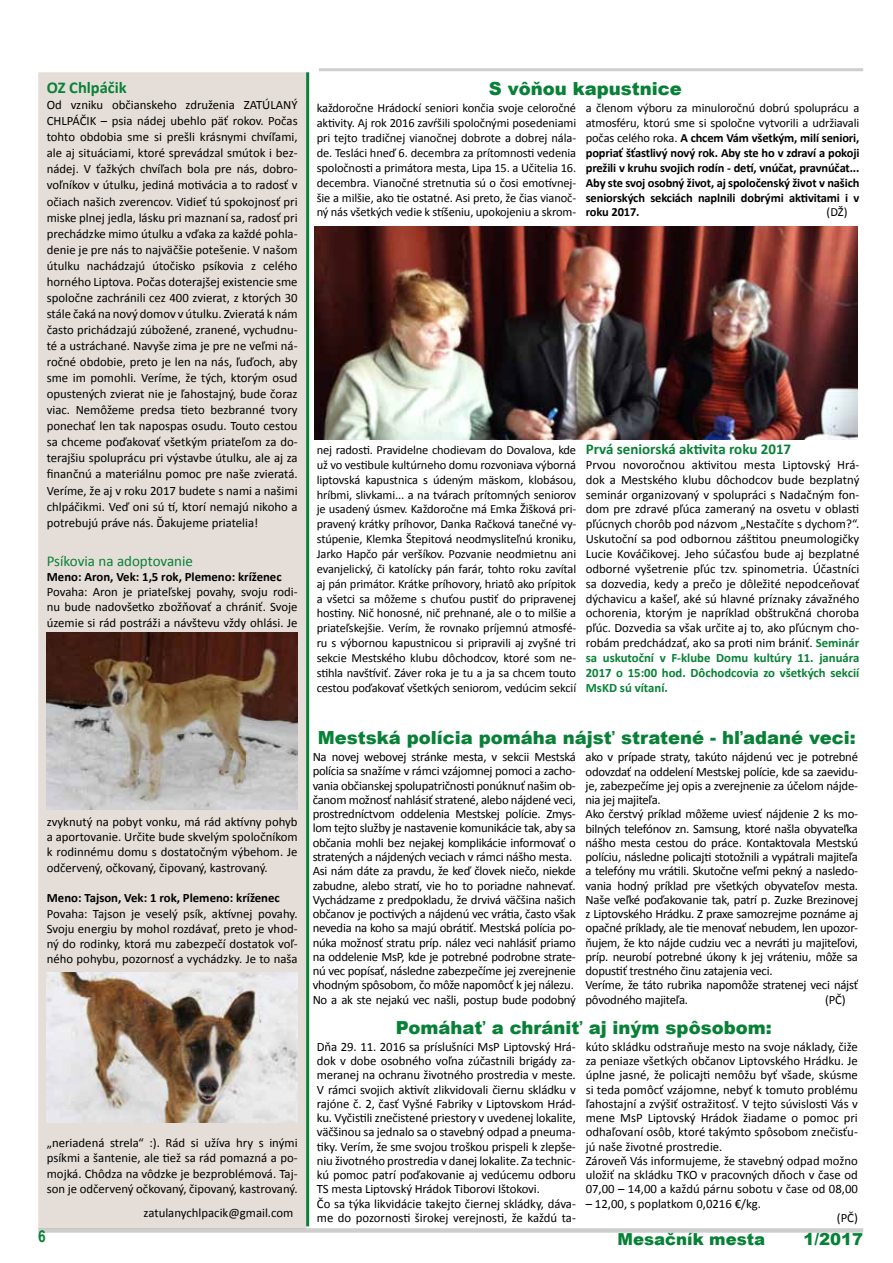
<style>
.page{position:relative;width:893px;height:1263px;background:#fff}
.page>*{position:absolute;margin:0;border:0;box-sizing:border-box;transform-origin:0 0}
.t1{font:900 18px "Arial";color:#078136}
.t2{font:900 16.5px "Arial";color:#078136}
.t3{font:700 16.5px "Calibri";color:#078136}
.t4{font:700 16.5px "Arial Narrow";color:#078136}
.t5{font:700 15px "Calibri";color:#078136}
.t6{font:15px "Calibri";color:#078136}
.t7{font:12.75px/14.2px "Calibri";letter-spacing:-.02em;color:#000;text-align:justify}
.t8{font:12.75px/14.2px "Calibri";color:#000}
.t9{font:700 12.75px "Calibri";color:#000}
.t10{font:12.45px/14.9px "Calibri";letter-spacing:-.01em;color:#000;text-align:justify}
.t11{font:700 12.45px/14.9px "Calibri";letter-spacing:-.01em;color:#000;text-align:justify}
.s1{font-weight:400}
.s2{font-weight:700;color:#078136}
</style>
<div class="page">
<div style="left:38px;top:72px;width:268px;height:1157px;background:#e5ded8"></div>
<hr style="left:319px;top:68px;width:544px;height:3px;background:#9d9d9c">
<div style="left:38px;top:1228px;width:825px;height:5px;background:#cececd"></div>
<hr style="left:306px;top:72px;width:3px;height:1154px;background:#078136">
<img style="left:47px;top:632px;width:251px;height:177px">
<img style="left:47px;top:973px;width:251px;height:150px">
<img style="left:315px;top:226px;width:542px;height:213px">
<p class="t3" style="left:47px;top:77px;width:82px">OZ Chlpáčik</p>
<p class="t7" style="left:47px;top:97px;width:252px;line-height:16px">Od vzniku občianskeho združenia ZATÚLANÝ CHLPÁČIK – psia nádej ubehlo päť rokov. Počas tohto obdobia sme si prešli krásnymi chvíľami, ale aj situáciami, ktoré sprevádzal smútok i bez&shy;nádej. V ťažkých chvíľach bola pre nás, dobro&shy;voľníkov v útulku, jediná motivácia a to radosť v očiach našich zverencov. Vidieť tú spokojnosť pri miske plnej jedla, lásku pri maznaní sa, radosť pri prechádzke mimo útulku a vďaka za každé pohla&shy;denie je pre nás to najväčšie potešenie. V našom útulku nachádzajú útočisko psíkovia z celého horného Liptova. Počas doterajšej existencie sme spoločne zachránili cez 400 zvierat, z ktorých 30 stále čaká na nový domov v útulku. Zvieratá k nám často prichádzajú zúbožené, zranené, vychudnu&shy;té a ustráchané. Navyše zima je pre ne veľmi ná&shy;ročné obdobie, preto je len na nás, ľuďoch, aby sme im pomohli. Veríme, že tých, ktorým osud opustených zvierat nie je ľahostajný, bude čoraz viac. Nemôžeme predsa tieto bezbranné tvory ponechať len tak napospas osudu. Touto cestou sa chceme poďakovať všetkým priateľom za do&shy;terajšiu spoluprácu pri výstavbe útulku, ale aj za finančnú a materiálnu pomoc pre naše zvieratá.<br>Veríme, že aj v roku 2017 budete s nami a našimi chlpáčikmi. Veď oni sú tí, ktorí nemajú nikoho a potrebujú práve nás. Ďakujeme priatelia!</p>
<p class="t6" style="left:47px;top:551px;width:148px">Psíkovia na adoptovanie</p>
<p class="t9" style="left:47px;top:568px;width:236px">Meno: Aron, Vek: 1,5 rok, Plemeno: kríženec</p>
<p class="t7" style="left:47px;top:584px;width:252px;line-height:15.3px">Povaha: Aron je priateľskej povahy, svoju rodi&shy;nu bude nadovšetko zbožňovať a chrániť. Svoje územie si rád postráži a návštevu vždy ohlási. Je</p>
<p class="t7" style="left:47px;top:814px;width:252px;line-height:15.3px">zvyknutý na pobyt vonku, má rád aktívny pohyb a aportovanie. Určite bude skvelým spoločníkom k rodinnému domu s dostatočným výbehom. Je odčervený, očkovaný, čipovaný, kastrovaný.</p>
<p class="t9" style="left:47px;top:890px;width:235px">Meno: Tajson, Vek: 1 rok, Plemeno: kríženec</p>
<p class="t7" style="left:47px;top:906px;width:252px;line-height:15.3px">Povaha: Tajson je veselý psík, aktívnej povahy.<br>Svoju energiu by mohol rozdávať, preto je vhod&shy;ný do rodinky, ktorá mu zabezpečí dostatok voľ&shy;ného pohybu, pozornosť a vychádzky. Je to naša</p>
<p class="t7" style="left:47px;top:1135px;width:252px;line-height:15.3px">„neriadená strela“ :). Rád si užíva hry s inými psíkmi a šantenie, ale tiež sa rád pomazná a po&shy;mojká. Chôdza na vôdzke je bezproblémová. Taj&shy;son je odčervený očkovaný, čipovaný, kastrovaný.</p>
<p class="t8" style="left:144px;top:1206px;width:151px">zatulanychlpacik@gmail.com</p>
<h1 class="t1" style="left:489px;top:76px;width:195px">S vôňou kapustnice</h1>
<p class="t10" style="left:317px;top:101px;width:261px">každoročne Hrádockí seniori končia svoje celoročné aktivity. Aj rok 2016 zavŕšili spoločnými posedeniami pri tejto tradičnej vianočnej dobrote a dobrej nála&shy;de. Tesláci hneď 6. decembra za prítomnosti vedenia spoločnosti a primátora mesta, Lipa 15. a Učitelia 16. decembra. Vianočné stretnutia sú o čosi emotívnej&shy;šie a milšie, ako tie ostatné. Asi preto, že čias vianoč&shy;ný nás všetkých vedie k stíšeniu, upokojeniu a skrom-</p>
<p class="t11" style="left:586px;top:101px;width:275px"><span class="s1">a členom výboru za minuloročnú dobrú spoluprácu a atmosféru, ktorú sme si spoločne vytvorili a udržiavali počas celého roka.</span> A chcem Vám všetkým, milí seniori, popriať šťastlivý nový rok. Aby ste ho v zdraví a pokoji prežili v kruhu svojich rodín - detí, vnúčat, pravnúčat...<br>Aby ste svoj osobný život, aj spoločenský život v našich seniorských sekciách naplnili dobrými aktivitami i v roku 2017.</p>
<p class="t10" style="left:827px;top:205px;width:22px">(DŽ)</p>
<p class="t10" style="left:317px;top:442px;width:261px">nej radosti. Pravidelne chodievam do Dovalova, kde už vo vestibule kultúrneho domu rozvoniava výborná liptovská kapustnica s údeným mäskom, klobásou, hríbmi, slivkami... a na tvárach prítomných seniorov je usadený úsmev. Každoročne má Emka Žišková pri&shy;pravený krátky príhovor, Danka Račková tanečné vy&shy;stúpenie, Klemka Štepitová neodmysliteľnú kroniku, Jarko Hapčo pár veršíkov. Pozvanie neodmietnu ani evanjelický, či katolícky pán farár, tohto roku zavítal aj pán primátor. Krátke príhovory, hriatô ako prípitok a všetci sa môžeme s chuťou pustiť do pripravenej hostiny. Nič honosné, nič prehnané, ale o to milšie a priateľskejšie. Verím, že rovnako príjemnú atmosfé&shy;ru s výbornou kapustnicou si pripravili aj zvyšné tri sekcie Mestského klubu dôchodcov, ktoré som ne&shy;stihla navštíviť. Záver roka je tu a ja sa chcem touto cestou poďakovať všetkých seniorom, vedúcim sekcií</p>
<p class="t5" style="left:586px;top:439px;width:207px">Prvá seniorská aktivita roku 2017</p>
<p class="t7" style="left:586px;top:457px;width:275px;line-height:14.9px">Prvou novoročnou aktivitou mesta Liptovský Hrá&shy;dok a Mestského klubu dôchodcov bude bezplatný seminár organizovaný v spolupráci s Nadačným fon&shy;dom pre zdravé pľúca zameraný na osvetu v oblasti pľúcnych chorôb pod názvom „Nestačíte s dychom?“.<br>Uskutoční sa pod odbornou záštitou pneumologičky Lucie Kováčikovej. Jeho súčasťou bude aj bezplatné odborné vyšetrenie pľúc tzv. spinometria. Účastníci sa dozvedia, kedy a prečo je dôležité nepodceňovať dýchavicu a kašeľ, aké sú hlavné príznaky závažného ochorenia, ktorým je napríklad obštrukčná choroba pľúc. Dozvedia sa však určite aj to, ako pľúcnym cho&shy;robám predchádzať, ako sa proti nim brániť. <span class="s2">Seminár sa uskutoční v F-klube Domu kultúry 11. januára 2017 o 15:00 hod. Dôchodcovia zo všetkých sekcií MsKD sú vítaní.</span></p>
<h1 class="t1" style="left:318px;top:725px;width:539px">Mestská polícia pomáha nájsť stratené - hľadané veci:</h1>
<p class="t7" style="left:313px;top:750px;width:265px;text-align:left">Na novej webovej stránke mesta, v sekcii Mestská polícia sa snažíme v rámci vzájomnej pomoci a zacho&shy;vania občianskej spolupatričnosti ponúknuť našim ob&shy;čanom možnosť nahlásiť stratené, alebo nájdené veci, prostredníctvom oddelenia Mestskej polície. Zmys&shy;lom tejto služby je nastavenie komunikácie tak, aby sa občania mohli bez nejakej komplikácie informovať o stratených a nájdených veciach v rámci nášho mesta.<br>Asi nám dáte za pravdu, že keď človek niečo, niekde zabudne, alebo stratí, vie ho to poriadne nahnevať.<br>Vychádzame z predpokladu, že drvivá väčšina našich občanov je poctivých a nájdenú vec vrátia, často však nevedia na koho sa majú obrátiť. Mestská polícia po&shy;núka možnosť stratu príp. nález veci nahlásiť priamo na oddelenie MsP, kde je potrebné podrobne strate&shy;nú vec popísať, následne zabezpečíme jej zverejnenie vhodným spôsobom, čo môže napomôcť k jej nálezu.<br>No a ak ste nejakú vec našli, postup bude podobný</p>
<p class="t7" style="left:585px;top:750px;width:274px;text-align:left">ako v prípade straty, takúto nájdenú vec je potrebné odovzdať na oddelení Mestskej polície, kde sa zaevidu&shy;je, zabezpečíme jej opis a zverejnenie za účelom nájde&shy;nia jej majiteľa.<br>Ako čerstvý príklad môžeme uviesť nájdenie 2 ks mo&shy;bilných telefónov zn. Samsung, ktoré našla obyvateľka nášho mesta cestou do práce. Kontaktovala Mestskú políciu, následne policajti stotožnili a vypátrali majiteľa a telefóny mu vrátili. Skutočne veľmi pekný a nasledo&shy;vania hodný príklad pre všetkých obyvateľov mesta.<br>Naše veľké poďakovanie tak, patrí p. Zuzke Brezinovej z Liptovského Hrádku. Z praxe samozrejme poznáme aj opačné príklady, ale tie menovať nebudem, len upozor&shy;ňujem, že kto nájde cudziu vec a nevráti ju majiteľovi, príp. neurobí potrebné úkony k jej vráteniu, môže sa dopustiť trestného činu zatajenia veci.<br>Veríme, že táto rubrika napomôže stratenej veci nájsť pôvodného majiteľa.</p>
<p class="t7" style="left:825px;top:992px;width:22px">(PČ)</p>
<h1 class="t1" style="left:396px;top:1014px;width:377px">Pomáhať a chrániť aj iným spôsobom:</h1>
<p class="t7" style="left:317px;top:1039px;width:260px;text-align:left">Dňa 29. 11. 2016 sa príslušníci MsP Liptovský Hrá&shy;dok v dobe osobného voľna zúčastnili brigády za&shy;meranej na ochranu životného prostredia v meste.<br>V rámci svojich aktivít zlikvidovali čiernu skládku v rajóne č. 2, časť Vyšné Fabriky v Liptovskom Hrád&shy;ku. Vyčistili znečistené priestory v uvedenej lokalite, väčšinou sa jednalo sa o stavebný odpad a pneuma&shy;tiky. Verím, že sme svojou troškou prispeli k zlepše&shy;niu životného prostredia v danej lokalite. Za technic&shy;kú pomoc patrí poďakovanie aj vedúcemu odboru TS mesta Liptovský Hrádok Tiborovi Ištokovi.<br>Čo sa týka likvidácie takejto čiernej skládky, dáva&shy;me do pozornosti širokej verejnosti, že každú ta-</p>
<p class="t8" style="left:586px;top:1039px;width:274px">kúto skládku odstraňuje mesto na svoje náklady, čiže za peniaze všetkých občanov Liptovského Hrádku. Je úplne jasné, že policajti nemôžu byť všade, skúsme si teda pomôcť vzájomne, nebyť k tomuto problému ľahostajní a zvýšiť ostražitosť. V tejto súvislosti Vás v mene MsP Liptovský Hrádok žiadame o pomoc pri odhaľovaní osôb, ktoré takýmto spôsobom znečisťu&shy;jú naše životné prostredie.<br>Zároveň Vás informujeme, že stavebný odpad možno uložiť na skládku TKO v pracovných dňoch v čase od 07,00 – 14,00 a každú párnu sobotu v čase od 08,00</p>
<p class="t8" style="left:586px;top:1196px;width:177px">– 12,00, s poplatkom 0,0216 €/kg.</p>
<p class="t7" style="left:837px;top:1210px;width:23px">(PČ)</p>
<p class="t4" style="left:38px;top:1224px;width:9px">6</p>
<p class="t2" style="left:617px;top:1227px;width:149px">Mesačník mesta</p>
<p class="t2" style="left:803px;top:1227px;width:61px">1/2017</p>
</div>
